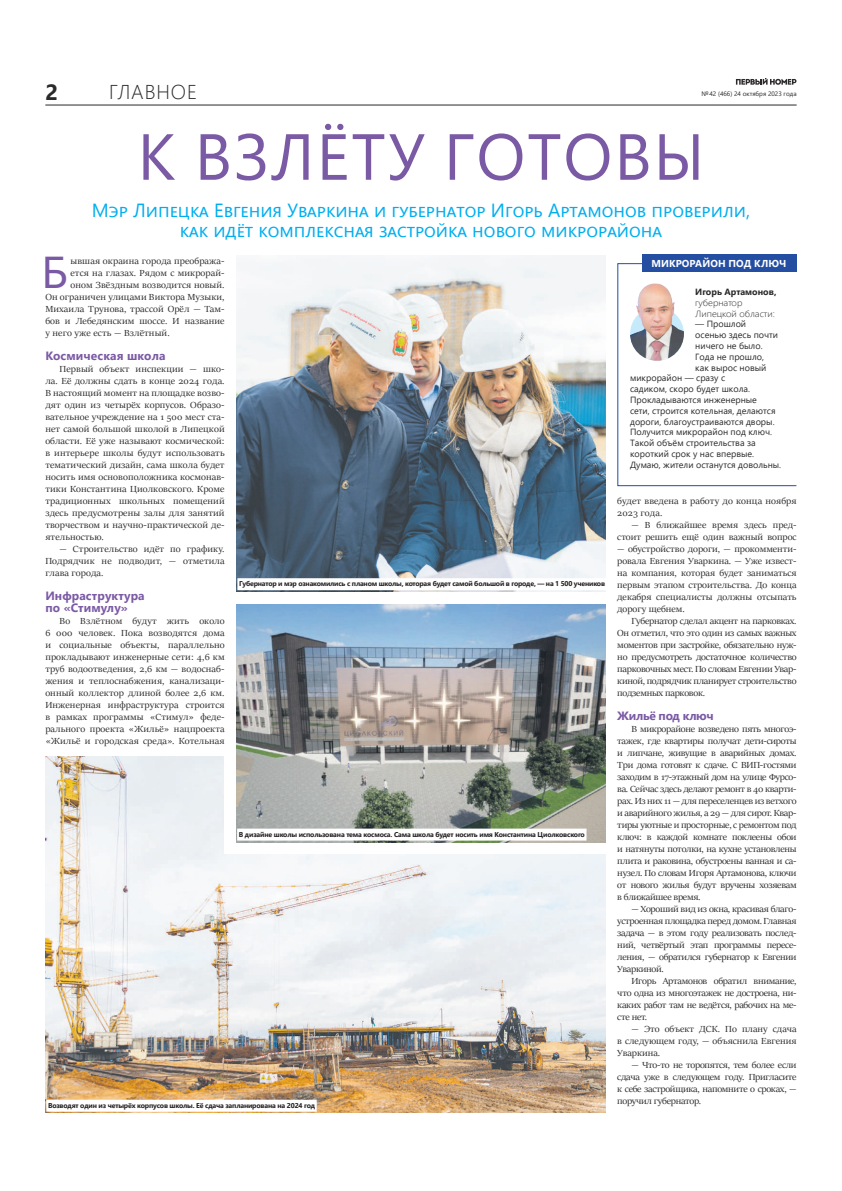
<style>
.page{position:relative;width:842px;height:1191px;background:#fff}
.page>*{position:absolute;margin:0;border:0;box-sizing:border-box;transform-origin:0 0}
.t1{font:65px "Segoe UI";letter-spacing:.03em;color:#7b5aa5}
.t2{font:44.5px "Segoe UI";color:#7b5aa5;scale:1.07 1}
.t3{font:700 22px "Segoe UI";color:#2b292a}
.t4{font:300 20px "Segoe UI";letter-spacing:.045em;color:#2b292a}
.t5{font:19px/20px "Segoe UI";color:#00aeef;text-align:center}
.t6{font:700 12px/12px "Segoe UI";letter-spacing:.01em;color:#7b5aa5}
.t7{font:700 12px "Segoe UI";letter-spacing:-.025em;color:#7b5aa5}
.t8{font:700 10px "Segoe UI";letter-spacing:.01em;color:#fff}
.t9{font:9.9px/12px "Sitka Banner";color:#2b292a;text-align:justify;scale:1.07 1}
.t10{font:9px "Segoe UI";color:#2b292a}
.t11{font:300 9px/10.8px "Segoe UI";color:#2b292a;scale:1.07 1}
.t12{font:700 9px "Segoe UI";color:#2b292a}
.t13{font:700 7px "Segoe UI";letter-spacing:-.025em;color:#231f20}
.t14{font:6.4px "Segoe UI";color:#2b292a}
</style>
<div class="page">
<hr style="left:45px;top:104px;width:752px;height:1px;background:#2b292a">
<img style="left:45px;top:756px;width:561px;height:356px">
<svg style="left:736px;top:78px;width:60px;height:7px"></svg>
<div style="left:617px;top:263px;width:180px;height:223px;border:1px solid #244ea1"></div>
<div style="left:642px;top:255px;width:154px;height:17px;background:#244ea1"></div>
<img style="left:630px;top:283px;width:54px;height:78px">
<img style="left:236px;top:256px;width:370px;height:336px">
<div style="left:225px;top:666px;width:381px;height:188px;background:#fff"></div>
<img style="left:236px;top:604px;width:370px;height:238px">
<div style="left:237px;top:578px;width:370px;height:12px;background:#fff"></div>
<div style="left:237px;top:828px;width:349px;height:12px;background:#fff"></div>
<div style="left:46px;top:1099px;width:271px;height:12px;background:#fff"></div>
<h3 class="t4" style="left:109px;top:73px;width:89px">ГЛАВНОЕ</h3>
<h3 class="t3" style="left:45px;top:71px;width:14px">2</h3>
<p class="t14" style="left:701px;top:88px;width:97px">№ 42 (466) 24 октября 2023 года</p>
<h1 class="t1" style="left:137px;top:95px;width:568px">К ВЗЛЁТУ ГОТОВЫ</h1>
<h3 class="t5" style="left:92px;top:198px;width:660px">Мэр Липецка Евгения Уваркина и губернатор Игорь Артамонов проверили, как идёт комплексная застройка нового микрорайона</h3>
<h2 class="t2" style="left:41px;top:230px;width:27px">Б</h2>
<p class="t9" style="left:71px;top:255px;width:146px">ывшая окраина города преобража-</p>
<p class="t9" style="left:71px;top:267px;width:146px">ется на глазах. Рядом с микрорай-</p>
<p class="t9" style="left:71px;top:279px;width:146px">оном Звёздным возводится новый.</p>
<p class="t9" style="left:45px;top:291px;width:169px">Он ограничен улицами Виктора Музыки,</p>
<p class="t9" style="left:45px;top:303px;width:169px">Михаила Трунова, трассой Орёл — Там-</p>
<p class="t9" style="left:45px;top:315px;width:169px">бов и Лебедянским шоссе. И название</p>
<p class="t9" style="left:45px;top:327px;width:118px">у него уже есть — Взлётный.</p>
<p class="t6" style="left:45px;top:349px;width:122px">Космическая школа</p>
<p class="t9" style="left:45px;top:363px;width:169px;text-indent:14px">Первый объект инспекции — шко&shy;ла. Её должны сдать в конце 2024 года.<br>В настоящий момент на площадке возво&shy;дят один из четырёх корпусов. Образо&shy;вательное учреждение на 1 500 мест ста&shy;нет самой большой школой в Липецкой области. Её уже называют космической: в интерьере школы будут использовать тематический дизайн, сама школа будет носить имя основоположника космонав&shy;тики Константина Циолковского. Кроме традиционных школьных помещений здесь предусмотрены залы для занятий творчеством и научно-практической де&shy;ятельностью.</p>
<p class="t9" style="left:45px;top:543px;width:169px;text-indent:14px">— Строительство идёт по графику.<br>Подрядчик не подводит, — отметила глава города.</p>
<p class="t6" style="left:45px;top:589px;width:101px">Инфраструктура по «Стимулу»</p>
<p class="t9" style="left:45px;top:615px;width:169px;text-indent:14px">Во Взлётном будут жить около 6 000 человек. Пока возводятся дома и социальные объекты, параллельно прокладывают инженерные сети: 4,6 км труб водоотведения, 2,6 км — водоснаб&shy;жения и теплоснабжения, канализаци&shy;онный коллектор длиной более 2,6 км.<br>Инженерная инфраструктура строится в рамках программы «Стимул» феде&shy;рального проекта «Жильё» нацпроекта «Жильё и городская среда». Котельная</p>
<p class="t13" style="left:239px;top:577px;width:367px">Губернатор и мэр ознакомились с планом школы, которая будет самой большой в городе, — на 1 500 учеников</p>
<p class="t13" style="left:239px;top:827px;width:347px">В дизайне школы использована тема космоса. Сама школа будет носить имя Константина Циолковского</p>
<p class="t13" style="left:48px;top:1098px;width:269px">Возводят один из четырёх корпусов школы. Её сдача запланирована на 2024 год</p>
<p class="t8" style="left:651px;top:254px;width:136px">МИКРОРАЙОН ПОД КЛЮЧ</p>
<p class="t12" style="left:695px;top:283px;width:83px">Игорь Артамонов,</p>
<p class="t11" style="left:695px;top:296px;width:76px">губернатор<br>Липецкой области:</p>
<p class="t10" style="left:695px;top:316px;width:52px">— Прошлой</p>
<p class="t10" style="left:695px;top:326px;width:84px">осенью здесь почти</p>
<p class="t10" style="left:695px;top:337px;width:69px">ничего не было.</p>
<p class="t10" style="left:695px;top:348px;width:70px">Года не прошло,</p>
<p class="t10" style="left:695px;top:359px;width:73px">как вырос новый</p>
<p class="t10" style="left:630px;top:370px;width:97px">микрорайон — сразу с</p>
<p class="t10" style="left:630px;top:380px;width:121px">садиком, скоро будет школа.</p>
<p class="t10" style="left:630px;top:391px;width:128px">Прокладываются инженерные</p>
<p class="t10" style="left:630px;top:402px;width:147px">сети, строится котельная, делаются</p>
<p class="t10" style="left:630px;top:413px;width:146px">дороги, благоустраиваются дворы.</p>
<p class="t10" style="left:630px;top:424px;width:143px">Получится микрорайон под ключ.</p>
<p class="t10" style="left:630px;top:434px;width:127px">Такой объём строительства за</p>
<p class="t10" style="left:630px;top:445px;width:126px">короткий срок у нас впервые.</p>
<p class="t10" style="left:630px;top:456px;width:153px">Думаю, жители останутся довольны.</p>
<p class="t9" style="left:617px;top:495px;width:169px">будет введена в работу до конца ноября<br>2023 года.</p>
<p class="t9" style="left:617px;top:519px;width:169px;text-align:right">— В ближайшее время здесь пред&shy;стоит решить ещё один важный вопрос</p>
<p class="t9" style="left:617px;top:543px;width:169px">— обустройство дороги, — прокомменти&shy;ровала Евгения Уваркина. — Уже извест&shy;на компания, которая будет заниматься первым этапом строительства. До конца декабря специалисты должны отсыпать дорогу щебнем.</p>
<p class="t9" style="left:617px;top:615px;width:169px;text-indent:14px">Губернатор сделал акцент на парковках.<br>Он отметил, что это один из самых важных моментов при застройке, обязательно нуж&shy;но предусмотреть достаточное количество парковочных мест. По словам Евгении Увар&shy;киной, подрядчик планирует строительство подземных парковок.</p>
<p class="t7" style="left:617px;top:704px;width:98px">Жильё под ключ</p>
<p class="t9" style="left:617px;top:723px;width:169px;text-indent:14px">В микрорайоне возведено пять многоэ&shy;тажек, где квартиры получат дети-сироты и липчане, живущие в аварийных домах.<br>Три дома готовят к сдаче. С ВИП-гостями заходим в 17-этажный дом на улице Фурсо&shy;ва. Сейчас здесь делают ремонт в 40 кварти&shy;рах. Из них 11 — для переселенцев из ветхого и аварийного жилья, а 29 — для сирот. Квар&shy;тиры уютные и просторные, с ремонтом под ключ: в каждой комнате поклеены обои и натянуты потолки, на кухне установлены плита и раковина, обустроены ванная и са&shy;нузел. По словам Игоря Артамонова, ключи от нового жилья будут вручены хозяевам в ближайшее время.</p>
<p class="t9" style="left:617px;top:903px;width:169px;text-indent:14px">— Хороший вид из окна, красивая благо&shy;устроенная площадка перед домом. Главная задача — в этом году реализовать послед&shy;ний, четвёртый этап программы пересе&shy;ления, — обратился губернатор к Евгении Уваркиной.</p>
<p class="t9" style="left:617px;top:975px;width:169px;text-indent:14px">Игорь Артамонов обратил внимание, что одна из многоэтажек не достроена, ни&shy;каких работ там не ведётся, рабочих на ме&shy;сте нет.</p>
<p class="t9" style="left:617px;top:1023px;width:169px;text-indent:14px">— Это объект ДСК. По плану сдача в следующем году, — объяснила Евгения Уваркина.</p>
<p class="t9" style="left:617px;top:1059px;width:169px;text-indent:14px">— Что-то не торопятся, тем более если сдача уже в следующем году. Пригласите к себе застройщика, напомните о сроках, — поручил губернатор.</p>
</div>
